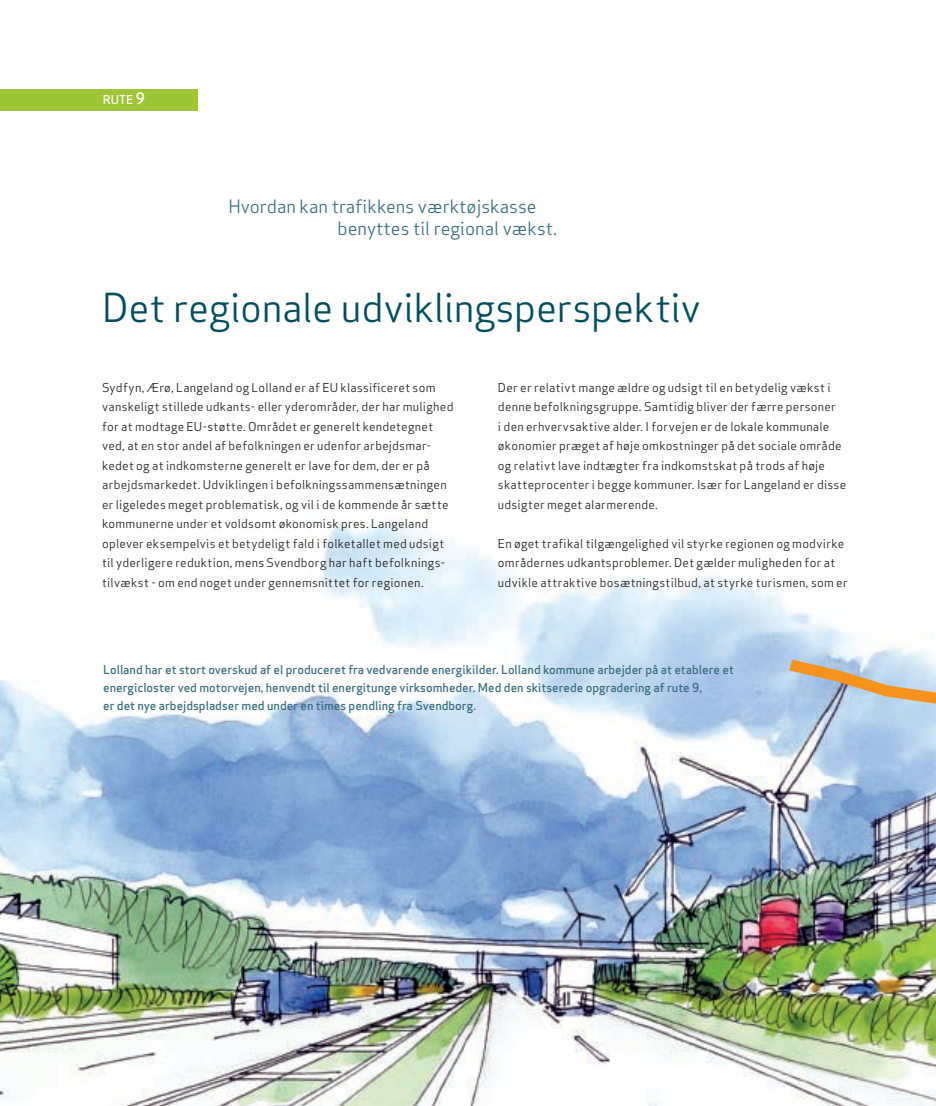
<style>
.page{position:relative;width:936px;height:1106px;background:#fff}
.page>*{position:absolute;margin:0;border:0;box-sizing:border-box;transform-origin:0 0}
.t1{font:39px "Apex Sans";letter-spacing:-.005em;color:#004e60}
.t2{font:18px/21.6px "Apex Sans";color:#3a7083}
.t3{font:12px/19.5px "Apex Sans";letter-spacing:.02em;color:#231f20}
.t4{font:500 12px/18px "Apex Sans";color:#3a7083}
.t5{font:500 12px "Apex Sans";color:#fff}
.s1{font-family:"Agenda";font-size:18px}
</style>
<div class="page">
<img style="left:0;top:520px;width:935px;height:586px">
<img style="left:777px;top:651px;width:158px;height:234px">
<div style="left:0;top:89px;width:198px;height:22px;background:#9ec536"></div>
<p class="t5" style="left:103px;top:89px;width:44px">RUTE <span class="s1">9</span></p>
<h2 class="t2" style="left:337px;top:194px;width:221px;text-indent:-109px">Hvordan kan trafikkens værktøjskasse benyttes til regional vækst.</h2>
<h1 class="t1" style="left:102px;top:276px;width:600px">Det regionale udviklingsperspektiv</h1>
<p class="t3" style="left:102px;top:376px;width:353px">Sydfyn, Ærø, Langeland og Lolland er af EU klassificeret som vanskeligt stillede udkants- eller yderområder, der har mulighed for at modtage EU-støtte. Området er generelt kendetegnet ved, at en stor andel af befolkningen er udenfor arbejdsmar&shy;kedet og at indkomsterne generelt er lave for dem, der er på arbejdsmarkedet. Udviklingen i befolkningssammensætningen er ligeledes meget problematisk, og vil i de kommende år sætte kommunerne under et voldsomt økonomisk pres. Langeland oplever eksempelvis et betydeligt fald i folketallet med udsigt til yderligere reduktion, mens Svendborg har haft befolknings&shy;tilvækst - om end noget under gennemsnittet for regionen.</p>
<p class="t3" style="left:498px;top:376px;width:350px">Der er relativt mange ældre og udsigt til en betydelig vækst i denne befolkningsgruppe. Samtidig bliver der færre personer<br>i den erhvervsaktive alder. I forvejen er de lokale kommunale økonomier præget af høje omkostninger på det sociale område og relativt lave indtægter fra indkomstskat på trods af høje skatteprocenter i begge kommuner. Især for Langeland er disse udsigter meget alarmerende.</p>
<p class="t3" style="left:498px;top:532px;width:351px">En øget trafikal tilgængelighed vil styrke regionen og modvirke områdernes udkantsproblemer. Det gælder muligheden for at udvikle attraktive bosætningstilbud, at styrke turismen, som er</p>
<p class="t4" style="left:103px;top:659px;width:632px">Lolland har et stort overskud af el produceret fra vedvarende energikilder. Lolland kommune arbejder på at etablere et energicloster ved motorvejen, henvendt til energitunge virksomheder. Med den skitserede opgradering af rute 9,<br>er det nye arbejdspladser med under en times pendling fra Svendborg.</p>
</div>
